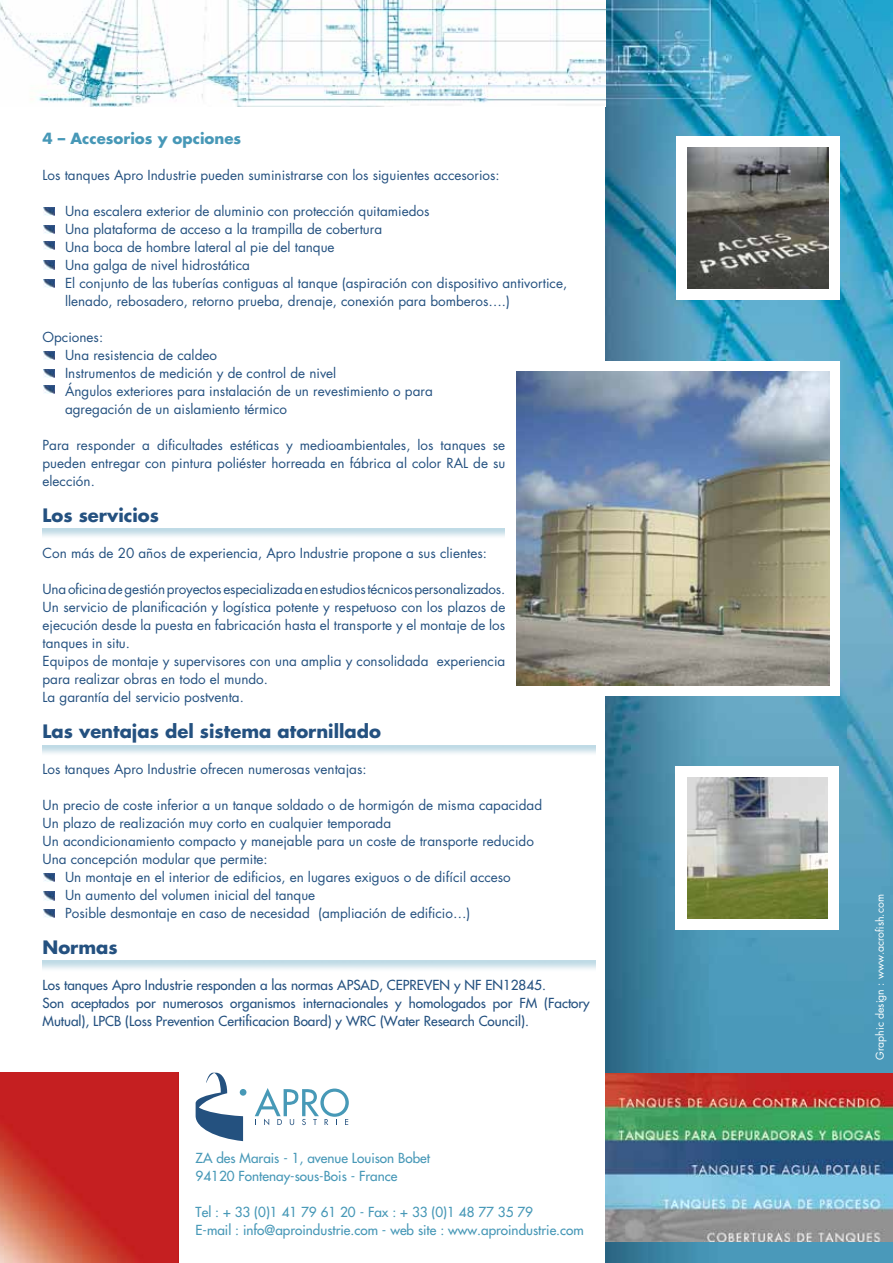
<style>
.page{position:relative;width:893px;height:1263px;background:#fff}
.page>*{position:absolute;margin:0;border:0;box-sizing:border-box;transform-origin:0 0}
.t1{font:700 18px "Futura";color:#245180}
.t2{font:700 15px "Futura";color:#4798b7}
.t3{font:13.5px/18px "Futura";color:#245180}
.t4{font:13.5px/18px "Futura";color:#245180}
.t5{font:13.5px/18px "Futura";color:#4798b7}
.t6{font:10.5px "Futura";color:#fff}
</style>
<div class="page">
<img style="left:605px;top:0;width:288px;height:1263px">
<img style="left:606px;top:1073px;width:287px;height:168px">
<div style="left:676px;top:766px;width:163px;height:164px;background:#fff"></div>
<img style="left:687px;top:778px;width:141px;height:140px">
<svg style="left:43px;top:873px;width:11px;height:9px"></svg>
<svg style="left:43px;top:892px;width:11px;height:8px"></svg>
<svg style="left:43px;top:909px;width:11px;height:8px"></svg>
<div style="left:677px;top:136px;width:163px;height:164px;background:#fff"></div>
<img style="left:687px;top:147px;width:141px;height:141px">
<svg style="left:43px;top:207px;width:11px;height:8px"></svg>
<svg style="left:43px;top:225px;width:11px;height:8px"></svg>
<svg style="left:43px;top:241px;width:11px;height:9px"></svg>
<svg style="left:43px;top:261px;width:11px;height:8px"></svg>
<svg style="left:43px;top:279px;width:11px;height:8px"></svg>
<svg style="left:43px;top:351px;width:11px;height:9px"></svg>
<svg style="left:43px;top:370px;width:11px;height:8px"></svg>
<svg style="left:43px;top:385px;width:11px;height:9px"></svg>
<img style="left:0;top:0;width:605px;height:106px">
<div style="left:505px;top:361px;width:335px;height:335px;background:#fff"></div>
<img style="left:516px;top:372px;width:313px;height:313px">
<img style="left:0;top:1072px;width:179px;height:191px">
<div style="left:240px;top:1089px;width:6px;height:7px;background:#4799b7;border-radius:50%"></div>
<svg style="left:255px;top:1088px;width:94px;height:37px"></svg>
<svg style="left:196px;top:1073px;width:47px;height:68px"></svg>
<p class="t2" style="left:43px;top:129px;width:200px">4 – Accesorios y opciones</p>
<p class="t3" style="left:43px;top:166px;width:459px">Los tanques Apro Industrie pueden suministrarse con los siguientes accesorios:</p>
<p class="t3" style="left:65px;top:202px;width:504px">Una escalera exterior de aluminio con protección quitamiedos<br>Una plataforma de acceso a la trampilla de cobertura<br>Una boca de hombre lateral al pie del tanque<br>Una galga de nivel hidrostática<br>El conjunto de las tuberías contiguas al tanque (aspiración con dispositivo antivortice, llenado, rebosadero, retorno prueba, drenaje, conexión para bomberos….)</p>
<p class="t3" style="left:65px;top:328px;width:369px;text-indent:-23px">Opciones:<br>Una resistencia de caldeo<br>Instrumentos de medición y de control de nivel<br>Ángulos exteriores para instalación de un revestimiento o para agregación de un aislamiento térmico</p>
<p class="t3" style="left:43px;top:436px;width:464px;text-align:justify">Para responder a dificultades estéticas y medioambientales, los tanques se pueden entregar con pintura poliéster horreada en fábrica al color RAL de su elección.</p>
<h1 class="t1" style="left:43px;top:504px;width:118px">Los servicios</h1>
<p class="t3" style="left:43px;top:544px;width:446px">Con más de 20 años de experiencia, Apro Industrie propone a sus clientes:</p>
<p class="t3" style="left:43px;top:580px;width:464px">Una oficina de gestión proyectos especializada en estudios técnicos personalizados.<br>Un servicio de planificación y logística potente y respetuoso con los plazos de ejecución desde la puesta en fabricación hasta el transporte y el montaje de los tanques in situ.<br>Equipos de montaje y supervisores con una amplia y consolidada experiencia para realizar obras en todo el mundo.<br>La garantía del servicio postventa.</p>
<h1 class="t1" style="left:43px;top:720px;width:340px">Las ventajas del sistema atornillado</h1>
<p class="t3" style="left:43px;top:760px;width:326px">Los tanques Apro Industrie ofrecen numerosas ventajas:</p>
<p class="t3" style="left:43px;top:796px;width:501px">Un precio de coste inferior a un tanque soldado o de hormigón de misma capacidad</p>
<p class="t3" style="left:43px;top:814px;width:350px">Un plazo de realización muy corto en cualquier temporada</p>
<p class="t3" style="left:43px;top:832px;width:493px">Un acondicionamiento compacto y manejable para un coste de transporte reducido</p>
<p class="t3" style="left:43px;top:850px;width:227px">Una concepción modular que permite:</p>
<p class="t3" style="left:65px;top:868px;width:447px">Un montaje en el interior de edificios, en lugares exiguos o de difícil acceso</p>
<p class="t3" style="left:65px;top:886px;width:252px">Un aumento del volumen inicial del tanque</p>
<p class="t3" style="left:65px;top:904px;width:407px">Posible desmontaje en caso de necesidad (ampliación de edificio…)</p>
<h1 class="t1" style="left:43px;top:936px;width:77px">Normas</h1>
<p class="t4" style="left:43px;top:976px;width:549px">Los tanques Apro Industrie responden a las normas APSAD, CEPREVEN y NF EN12845.<br>Son aceptados por numerosos organismos internacionales y homologados por FM (Factory<br>Mutual), LPCB (Loss Prevention Certificacion Board) y WRC (Water Research Council).</p>
<p class="t5" style="left:196px;top:1149px;width:236px">ZA des Marais - 1, avenue Louison Bobet<br>94120 Fontenay-sous-Bois - France</p>
<p class="t5" style="left:196px;top:1203px;width:390px">Tel : + 33 (0)1 41 79 61 20 - Fax : + 33 (0)1 48 77 35 79<br>E-mail : info@aproindustrie.com - web site : www.aproindustrie.com</p>
<p class="t6" style="left:873px;top:1060px;width:167px;rotate:-90deg">Graphic design : www.acrofish.com</p>
</div>
